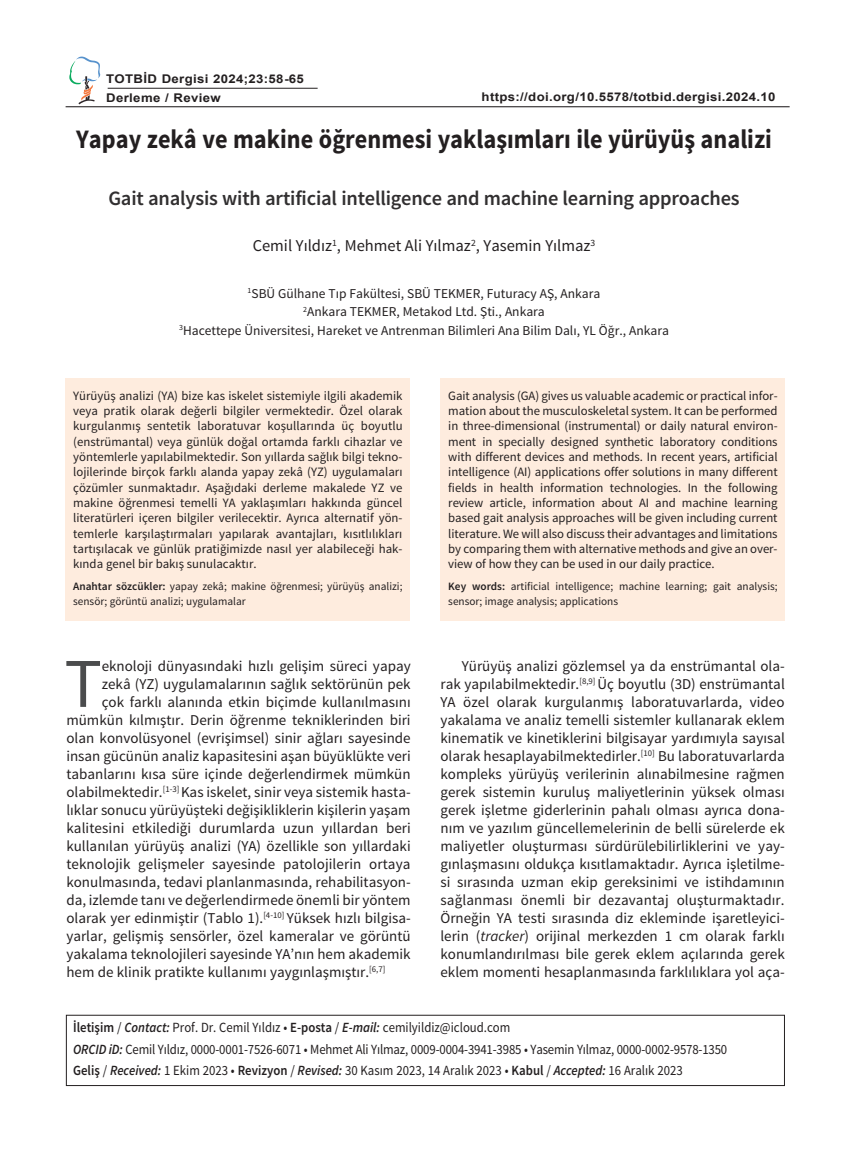
<style>
.page{position:relative;width:851px;height:1149px;background:#fff}
.page>*{position:absolute;margin:0;border:0;box-sizing:border-box;transform-origin:0 0}
.t1{font:69.9px "Source Sans Pro";color:#4b4c4d}
.t2{font:700 26.7px "Source Sans Pro";color:#231f20;scale:.91 1}
.t3{font:600 20.4px "Source Sans Pro";letter-spacing:-.01em;color:#312f30}
.t4{font:16.5px "Source Sans Pro";color:#231f20}
.t5{font:15px/18px "Source Sans Pro";color:#231f20;text-align:justify}
.t6{font:14.1px/21.8px "Source Sans Pro";letter-spacing:-.01em;color:#231f20;scale:.91 1}
.t7{font:13.5px/18.5px "Source Sans Pro";color:#231f20;text-align:center}
.t8{font:12.75px/15.3px "Source Sans Pro";color:#231f20;text-align:justify}
.t9{font:700 12px/18.8px "Arial";letter-spacing:.025em;color:#231f20;scale:1.1 1}
.t10{font:11.25px/15.3px "Source Sans Pro";color:#231f20}
.s1{font-weight:600}
.s2{font-style:italic}
.s3{font-weight:600;font-style:italic}
</style>
<div class="page">
<div style="left:440px;top:378px;width:345px;height:242px;background:#feecde"></div>
<div style="left:66px;top:378px;width:344px;height:242px;background:#feecde"></div>
<svg style="left:69px;top:57px;width:31px;height:47px"></svg>
<hr style="left:108px;top:88px;width:209px;height:1px;background:#231f20">
<hr style="left:66px;top:106px;width:723px;height:1px;background:#231f20">
<div style="left:66px;top:1014px;width:718px;height:71px;border:1px solid #231f20"></div>
<p class="t9" style="left:106px;top:70px;width:181px">TOTBİD Dergisi 2024;23:58-65<br>Derleme / Review</p>
<p class="t9" style="left:481px;top:88px;width:268px">https://doi.org/10.5578/totbid.dergisi.2024.10</p>
<h2 class="t2" style="left:76px;top:122px;width:765px">Yapay zekâ ve makine öğrenmesi yaklaşımları ile yürüyüş analizi</h2>
<h3 class="t3" style="left:108px;top:186px;width:632px">Gait analysis with artificial intelligence and machine learning approaches</h3>
<p class="t4" style="left:253px;top:236px;width:344px">Cemil Yıldız<sup>1</sup>, Mehmet Ali Yılmaz<sup>2</sup>, Yasemin Yılmaz<sup>3</sup></p>
<p class="t7" style="left:179px;top:284px;width:491px"><sup>1</sup>SBÜ Gülhane Tıp Fakültesi, SBÜ TEKMER, Futuracy AŞ, Ankara<br><sup>2</sup>Ankara TEKMER, Metakod Ltd. Şti., Ankara<br><sup>3</sup>Hacettepe Üniversitesi, Hareket ve Antrenman Bilimleri Ana Bilim Dalı, YL Öğr., Ankara</p>
<p class="t8" style="left:73px;top:388px;width:331px">Yürüyüş analizi (YA) bize kas iskelet sistemiyle ilgili akademik veya pratik olarak değerli bilgiler vermektedir. Özel olarak kurgulanmış sentetik laboratuvar koşullarında üç boyutlu (enstrümantal) veya günlük doğal ortamda farklı cihazlar ve yöntemlerle yapılabilmektedir. Son yıllarda sağlık bilgi tekno&shy;lojilerinde birçok farklı alanda yapay zekâ (YZ) uygulamaları çözümler sunmaktadır. Aşağıdaki derleme makalede YZ ve makine öğrenmesi temelli YA yaklaşımları hakkında güncel literatürleri içeren bilgiler verilecektir. Ayrıca alternatif yön&shy;temlerle karşılaştırmaları yapılarak avantajları, kısıtlılıkları tartışılacak ve günlük pratiğimizde nasıl yer alabileceği hak&shy;kında genel bir bakış sunulacaktır.</p>
<p class="t10" style="left:73px;top:578px;width:331px"><span class="s1">Anahtar sözcükler:</span> yapay zekâ; makine öğrenmesi; yürüyüş analizi; sensör; görüntü analizi; uygulamalar</p>
<h1 class="t1" style="left:65px;top:640px;width:39px">T</h1>
<p class="t5" style="left:102px;top:657px;width:310px">eknoloji dünyasındaki hızlı gelişim süreci yapay</p>
<p class="t5" style="left:102px;top:675px;width:310px">zekâ (YZ) uygulamalarının sağlık sektörünün pek</p>
<p class="t5" style="left:102px;top:693px;width:310px">çok farklı alanında etkin biçimde kullanılmasını</p>
<p class="t5" style="left:66px;top:711px;width:346px">mümkün kılmıştır. Derin öğrenme tekniklerinden biri</p>
<p class="t5" style="left:66px;top:729px;width:346px">olan konvolüsyonel (evrişimsel) sinir ağları sayesinde</p>
<p class="t5" style="left:66px;top:747px;width:346px">insan gücünün analiz kapasitesini aşan büyüklükte veri</p>
<p class="t5" style="left:66px;top:765px;width:346px">tabanlarını kısa süre içinde değerlendirmek mümkün</p>
<p class="t5" style="left:66px;top:783px;width:346px">olabilmektedir.<sup>[1-3]</sup> Kas iskelet, sinir veya sistemik hasta-</p>
<p class="t5" style="left:66px;top:801px;width:346px">lıklar sonucu yürüyüşteki değişikliklerin kişilerin yaşam</p>
<p class="t5" style="left:66px;top:819px;width:346px">kalitesini etkilediği durumlarda uzun yıllardan beri</p>
<p class="t5" style="left:66px;top:837px;width:346px">kullanılan yürüyüş analizi (YA) özellikle son yıllardaki</p>
<p class="t5" style="left:66px;top:855px;width:345px">teknolojik gelişmeler sayesinde patolojilerin ortaya</p>
<p class="t5" style="left:66px;top:873px;width:346px">konulmasında, tedavi planlanmasında, rehabilitasyon-</p>
<p class="t5" style="left:66px;top:891px;width:346px">da, izlemde tanı ve değerlendirmede önemli bir yöntem</p>
<p class="t5" style="left:66px;top:909px;width:346px">olarak yer edinmiştir (Tablo 1).<sup>[4-10]</sup> Yüksek hızlı bilgisa-</p>
<p class="t5" style="left:66px;top:927px;width:346px">yarlar, gelişmiş sensörler, özel kameralar ve görüntü</p>
<p class="t5" style="left:66px;top:945px;width:346px">yakalama teknolojileri sayesinde YA’nın hem akademik</p>
<p class="t5" style="left:66px;top:963px;width:320px">hem de klinik pratikte kullanımı yaygınlaşmıştır.<sup>[6,7]</sup></p>
<p class="t8" style="left:448px;top:388px;width:331px">Gait analysis (GA) gives us valuable academic or practical infor&shy;mation about the musculoskeletal system. It can be performed in three-dimensional (instrumental) or daily natural environ&shy;ment in specially designed synthetic laboratory conditions with different devices and methods. In recent years, artificial intelligence (AI) applications offer solutions in many different fields in health information technologies. In the following review article, information about AI and machine learning based gait analysis approaches will be given including current literature. We will also discuss their advantages and limitations by comparing them with alternative methods and give an over&shy;view of how they can be used in our daily practice.</p>
<p class="t10" style="left:448px;top:578px;width:331px"><span class="s1">Key words:</span> artificial intelligence; machine learning; gait analysis; sensor; image analysis; applications</p>
<p class="t5" style="left:440px;top:657px;width:346px;text-indent:21px">Yürüyüş analizi gözlemsel ya da enstrümantal ola&shy;rak yapılabilmektedir.<sup>[8,9]</sup> Üç boyutlu (3D) enstrümantal YA özel olarak kurgulanmış laboratuvarlarda, video yakalama ve analiz temelli sistemler kullanarak eklem kinematik ve kinetiklerini bilgisayar yardımıyla sayısal olarak hesaplayabilmektedirler.<sup>[10]</sup> Bu laboratuvarlarda kompleks yürüyüş verilerinin alınabilmesine rağmen gerek sistemin kuruluş maliyetlerinin yüksek olması gerek işletme giderlerinin pahalı olması ayrıca dona&shy;nım ve yazılım güncellemelerinin de belli sürelerde ek maliyetler oluşturması sürdürülebilirliklerini ve yay&shy;gınlaşmasını oldukça kısıtlamaktadır. Ayrıca işletilme&shy;si sırasında uzman ekip gereksinimi ve istihdamının sağlanması önemli bir dezavantaj oluşturmaktadır.<br>Örneğin YA testi sırasında diz ekleminde işaretleyici&shy;lerin (<span class="s2">tracker</span>) orijinal merkezden 1 cm olarak farklı konumlandırılması bile gerek eklem açılarında gerek eklem momenti hesaplanmasında farklılıklara yol aça-</p>
<p class="t6" style="left:73px;top:1016px;width:720px"><span class="s1">İletişim</span> / <span class="s3">Contact:</span> Prof. Dr. Cemil Yıldız • <span class="s1">E-posta</span> / <span class="s3">E-mail:</span> cemilyildiz@icloud.com<br><span class="s3">ORCID iD:</span> Cemil Yıldız, 0000-0001-7526-6071 • Mehmet Ali Yılmaz, 0009-0004-3941-3985 • Yasemin Yılmaz, 0000-0002-9578-1350<br><span class="s1">Geliş</span> / <span class="s3">Received:</span> 1 Ekim 2023 • <span class="s1">Revizyon</span> / <span class="s3">Revised:</span> 30 Kasım 2023, 14 Aralık 2023 • <span class="s1">Kabul</span> / <span class="s3">Accepted:</span> 16 Aralık 2023</p>
</div>
